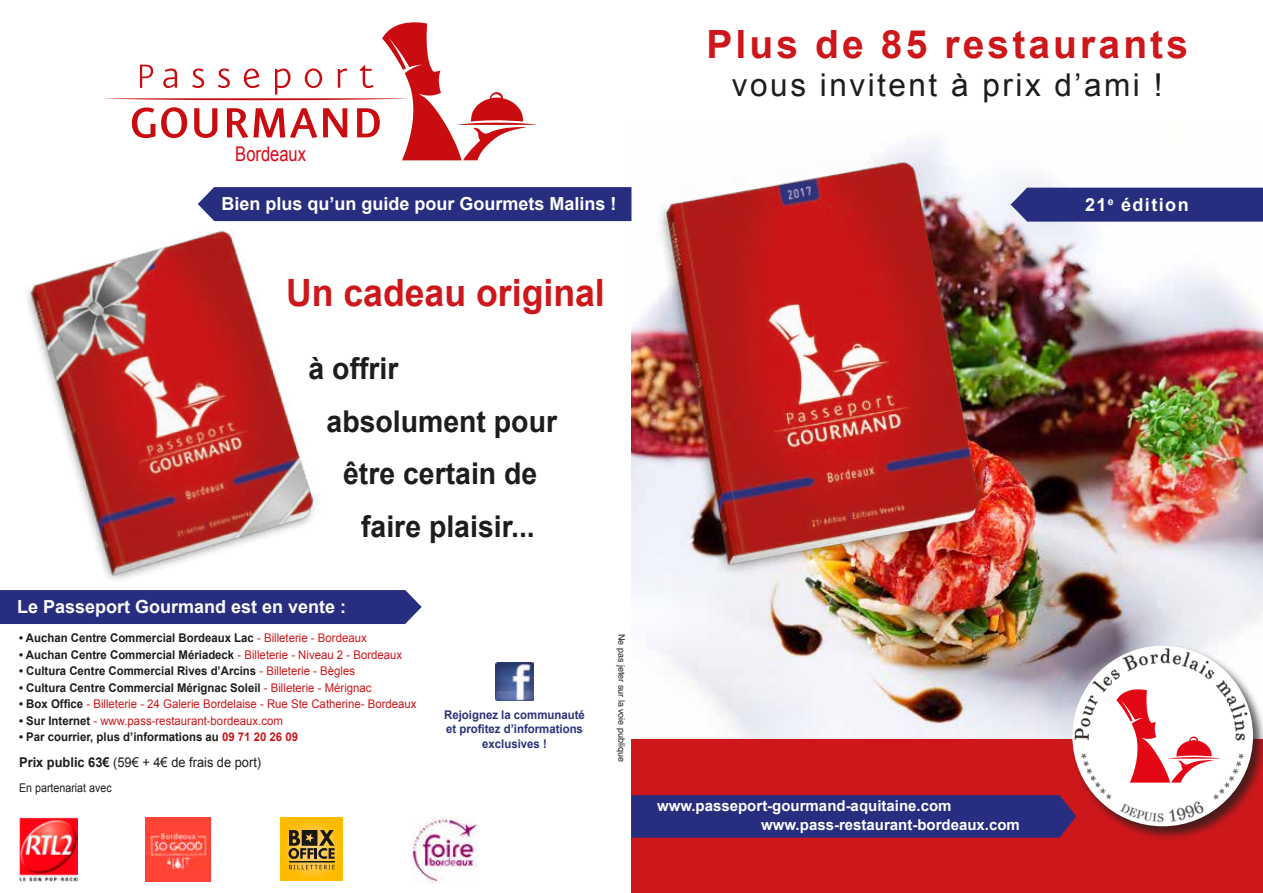
<style>
.page{position:relative;width:1263px;height:893px;background:#fff}
.page>*{position:absolute;margin:0;border:0;box-sizing:border-box;transform-origin:0 0}
.t1{font:700 39px "Arial";letter-spacing:.08em;color:#cd171a}
.t2{font:700 37.65px "Arial";color:#cd171a;scale:.95 1}
.t3{font:31.5px "Arial";letter-spacing:.08em;color:#1d1d1b}
.t4{font:700 30px "Arial";color:#1d1d1b;scale:.95 1}
.t5{font:20.25px "Arial";color:#dc0815;scale:.82 1}
.t6{font:700 18px "Arial";color:#fff}
.t7{font:700 18px "Arial";letter-spacing:.08em;color:#fff}
.t8{font:700 15px/19.5px "Arial";color:#fff}
.t9{font:13.5px "Arial";color:#1d1d1b;scale:.95 1}
.t10{font:700 12px "Arial";color:#1d1d1b;scale:.95 1}
.t11{font:12px "Arial";color:#cd171a;scale:.95 1}
.t12{font:700 12px/14.4px "Arial";color:#2a327b;text-align:center;scale:.95 1}
.t13{font:12px "Arial";color:#1d1d1b;scale:.89 1}
.t14{font:9px "Helvetica LT";color:#1d1d1b}
.s1{font-weight:400;color:#cd171a}
.s2{font-weight:700;color:#1d1d1b}
.s3{color:#cd171a}
.s4{font-weight:700}
</style>
<div class="page">
<img style="left:631px;top:178px;width:632px;height:562px">
<div style="left:631px;top:740px;width:632px;height:153px;background:#cd171a"></div>
<div style="left:198px;top:187px;width:429px;height:34px;background:#272e80"></div>
<div style="left:0;top:590px;width:422px;height:34px;background:#272e80"></div>
<div style="left:631px;top:795px;width:439px;height:43px;background:#272e80"></div>
<div style="left:1028px;top:188px;width:235px;height:34px;background:#272e80"></div>
<img style="left:10px;top:204px;width:350px;height:393px">
<div style="left:1070px;top:644px;width:193px;height:197px;background:#1d1d1b;opacity:.75"></div>
<img style="left:1072px;top:646px;width:181px;height:180px;border-radius:90px">
<svg style="left:280px;top:818px;width:63px;height:62px;background:#f9b90c"></svg>
<svg style="left:288px;top:830px;width:47px;height:29px"></svg>
<hr style="left:289px;top:862px;width:46px;height:1px;background:#171714">
<svg style="left:289px;top:865px;width:46px;height:4px"></svg>
<img style="left:146px;top:817px;width:64px;height:64px">
<img style="left:412px;top:817px;width:65px;height:65px">
<img style="left:19px;top:817px;width:58px;height:65px">
<svg style="left:1116px;top:689px;width:104px;height:94px"></svg>
<img style="left:627px;top:140px;width:401px;height:470px">
<svg style="left:105px;top:22px;width:431px;height:138px"></svg>
<img style="left:495px;top:662px;width:38px;height:38px">
<h3 class="t5" style="left:235px;top:141px;width:88px">Bordeaux</h3>
<h3 class="t6" style="left:221px;top:191px;width:397px">Bien plus qu’un guide pour Gourmets Malins !</h3>
<h2 class="t2" style="left:286px;top:268px;width:337px">Un cadeau original</h2>
<h3 class="t4" style="left:309px;top:349px;width:96px">à offrir</h3>
<h3 class="t4" style="left:327px;top:401px;width:244px">absolument pour</h3>
<h3 class="t4" style="left:343px;top:454px;width:206px">être certain de</h3>
<h3 class="t4" style="left:361px;top:506px;width:184px">faire plaisir...</h3>
<h3 class="t6" style="left:17px;top:594px;width:331px">Le Passeport Gourmand est en vente :</h3>
<p class="t10" style="left:19px;top:630px;width:367px">• Auchan Centre Commercial Bordeaux Lac <span class="s1">- Billeterie - Bordeaux</span></p>
<p class="t10" style="left:19px;top:647px;width:405px">• Auchan Centre Commercial Mériadeck <span class="s1">- Billeterie - Niveau 2 - Bordeaux</span></p>
<p class="t10" style="left:19px;top:663px;width:355px">• Cultura Centre Commercial Rives d’Arcins <span class="s1">- Billeterie - Bègles</span></p>
<p class="t10" style="left:19px;top:680px;width:372px">• Cultura Centre Commercial Mérignac Soleil <span class="s1">- Billeterie - Mérignac</span></p>
<p class="t11" style="left:19px;top:696px;width:420px"><span class="s2">• Box Office</span> - Billeterie - 24 Galerie Bordelaise - Rue Ste Catherine- Bordeaux</p>
<p class="t11" style="left:19px;top:713px;width:279px"><span class="s2">• Sur Internet</span> - www.pass-restaurant-bordeaux.com</p>
<p class="t10" style="left:19px;top:729px;width:295px">• Par courrier, plus d’informations au <span class="s3">09 71 20 26 09</span></p>
<p class="t9" style="left:19px;top:753px;width:256px"><span class="s4">Prix public 63€</span> (59€ + 4€ de frais de port)</p>
<p class="t13" style="left:19px;top:780px;width:106px">En partenariat avec</p>
<p class="t12" style="left:444px;top:708px;width:150px">Rejoignez la communauté et profitez d’informations exclusives !</p>
<p class="t14" style="left:627px;top:634px;width:130px;rotate:90deg">Ne pas jeter sur la voie publique</p>
<h1 class="t1" style="left:706px;top:19px;width:483px">Plus de 85 restaurants</h1>
<h3 class="t3" style="left:732px;top:64px;width:432px">vous invitent à prix d’ami !</h3>
<h3 class="t7" style="left:1085px;top:193px;width:105px">21<sup>e</sup> édition</h3>
<p class="t8" style="left:761px;top:796px;width:260px;text-indent:-104px">www.passeport-gourmand-aquitaine.com www.pass-restaurant-bordeaux.com</p>
</div>
